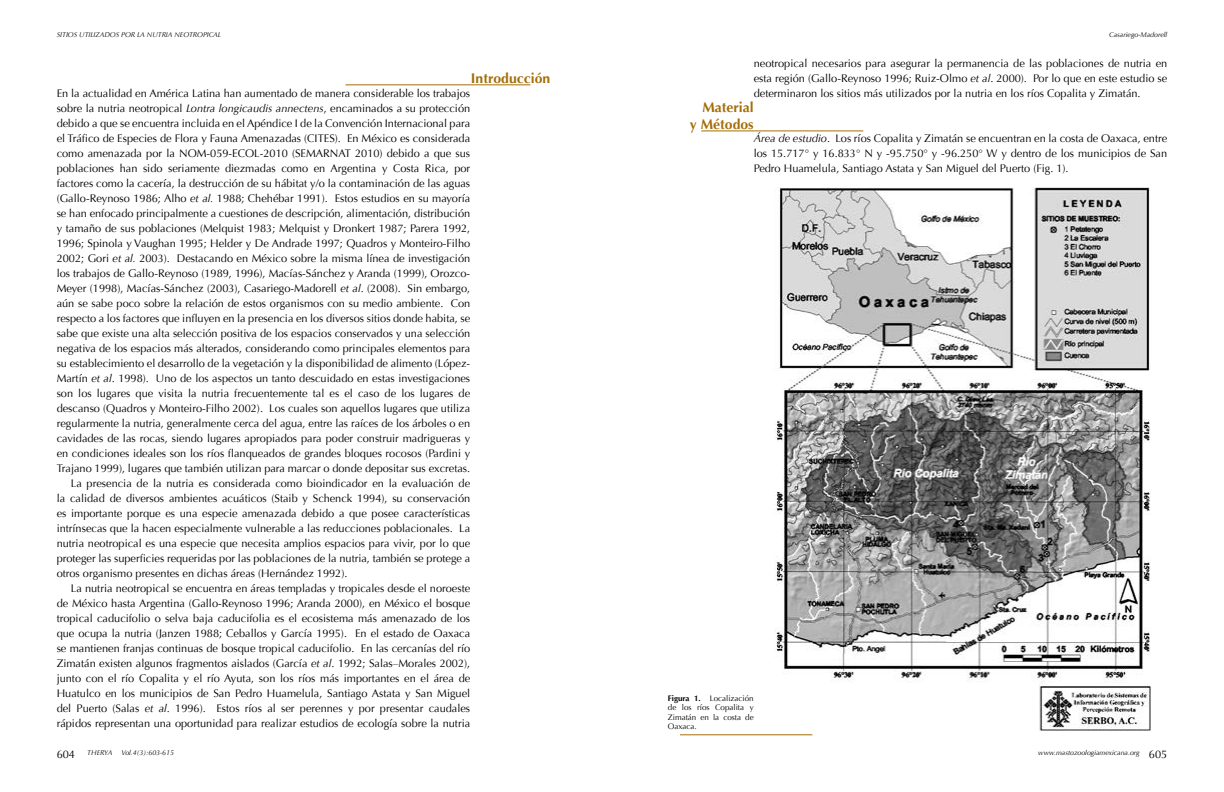
<style>
.page{position:relative;width:1224px;height:792px;background:#fff}
.page>*{position:absolute;margin:0;border:0;box-sizing:border-box;transform-origin:0 0}
.t1{font:700 14px/16.8px "Optima";color:#a46e08;text-align:right}
.t2{font:11px/15px "Optima";color:#000;text-align:justify}
.t3{font:8px/9.6px "Optima";color:#000;text-align:justify}
.t4{font:italic 7px "Optima";color:#000}
.s1{font-style:italic}
.s2{font-weight:700}
.s3{font-style:normal;font-size:11px}
</style>
<div class="page">
<hr style="left:346px;top:84px;width:185px;height:1px;background:#a46e08">
<hr style="left:701px;top:130px;width:162px;height:1px;background:#a46e08">
<img style="left:774px;top:187px;width:377px;height:544px">
<hr style="left:680px;top:734px;width:132px;height:1px;background:#a46e08">
<p class="t4" style="left:57px;top:31px;width:166px">SITIOS UTILIZADOS POR LA NUTRIA NEOTROPICAL</p>
<p class="t4" style="left:1109px;top:31px;width:60px">Casariego-Madorell</p>
<p class="t1" style="left:471px;top:70px;width:81px">Introducción</p>
<p class="t2" style="left:57px;top:86px;width:415px">En la actualidad en América Latina han aumentado de manera considerable los trabajos</p>
<p class="t2" style="left:57px;top:101px;width:415px">sobre la nutria neotropical <span class="s1">Lontra longicaudis annectens</span>, encaminados a su protección</p>
<p class="t2" style="left:57px;top:116px;width:415px">debido a que se encuentra incluida en el Apéndice I de la Convención Internacional para</p>
<p class="t2" style="left:57px;top:131px;width:415px">el Tráfico de Especies de Flora y Fauna Amenazadas (CITES). En México es considerada</p>
<p class="t2" style="left:57px;top:146px;width:415px">como amenazada por la NOM-059-ECOL-2010 (SEMARNAT 2010) debido a que sus</p>
<p class="t2" style="left:57px;top:161px;width:415px">poblaciones han sido seriamente diezmadas como en Argentina y Costa Rica, por</p>
<p class="t2" style="left:57px;top:176px;width:415px">factores como la cacería, la destrucción de su hábitat y/o la contaminación de las aguas</p>
<p class="t2" style="left:57px;top:191px;width:415px">(Gallo-Reynoso 1986; Alho <span class="s1">et al.</span> 1988; Chehébar 1991). Estos estudios en su mayoría</p>
<p class="t2" style="left:57px;top:206px;width:415px">se han enfocado principalmente a cuestiones de descripción, alimentación, distribución</p>
<p class="t2" style="left:57px;top:221px;width:415px">y tamaño de sus poblaciones (Melquist 1983; Melquist y Dronkert 1987; Parera 1992,</p>
<p class="t2" style="left:57px;top:236px;width:415px">1996; Spinola y Vaughan 1995; Helder y De Andrade 1997; Quadros y Monteiro-Filho</p>
<p class="t2" style="left:57px;top:251px;width:415px">2002; Gori <span class="s1">et al.</span> 2003). Destacando en México sobre la misma línea de investigación</p>
<p class="t2" style="left:57px;top:266px;width:415px">los trabajos de Gallo-Reynoso (1989, 1996), Macías-Sánchez y Aranda (1999), Orozco-</p>
<p class="t2" style="left:57px;top:281px;width:415px">Meyer (1998), Macías-Sánchez (2003), Casariego-Madorell <span class="s1">et al</span>. (2008). Sin embargo,</p>
<p class="t2" style="left:57px;top:296px;width:415px">aún se sabe poco sobre la relación de estos organismos con su medio ambiente. Con</p>
<p class="t2" style="left:57px;top:311px;width:415px">respecto a los factores que influyen en la presencia en los diversos sitios donde habita, se</p>
<p class="t2" style="left:57px;top:326px;width:415px">sabe que existe una alta selección positiva de los espacios conservados y una selección</p>
<p class="t2" style="left:57px;top:341px;width:415px">negativa de los espacios más alterados, considerando como principales elementos para</p>
<p class="t2" style="left:57px;top:356px;width:415px">su establecimiento el desarrollo de la vegetación y la disponibilidad de alimento (López-</p>
<p class="t2" style="left:57px;top:371px;width:415px">Martín <span class="s1">et al</span>. 1998). Uno de los aspectos un tanto descuidado en estas investigaciones</p>
<p class="t2" style="left:57px;top:386px;width:415px">son los lugares que visita la nutria frecuentemente tal es el caso de los lugares de</p>
<p class="t2" style="left:57px;top:401px;width:415px">descanso (Quadros y Monteiro-Filho 2002). Los cuales son aquellos lugares que utiliza</p>
<p class="t2" style="left:57px;top:416px;width:415px">regularmente la nutria, generalmente cerca del agua, entre las raíces de los árboles o en</p>
<p class="t2" style="left:57px;top:431px;width:415px">cavidades de las rocas, siendo lugares apropiados para poder construir madrigueras y</p>
<p class="t2" style="left:57px;top:446px;width:415px">en condiciones ideales son los ríos flanqueados de grandes bloques rocosos (Pardini y</p>
<p class="t2" style="left:57px;top:461px;width:415px">Trajano 1999), lugares que también utilizan para marcar o donde depositar sus excretas.</p>
<p class="t2" style="left:71px;top:476px;width:401px">La presencia de la nutria es considerada como bioindicador en la evaluación de</p>
<p class="t2" style="left:57px;top:491px;width:415px">la calidad de diversos ambientes acuáticos (Staib y Schenck 1994), su conservación</p>
<p class="t2" style="left:57px;top:506px;width:415px">es importante porque es una especie amenazada debido a que posee características</p>
<p class="t2" style="left:57px;top:521px;width:415px">intrínsecas que la hacen especialmente vulnerable a las reducciones poblacionales. La</p>
<p class="t2" style="left:57px;top:536px;width:415px">nutria neotropical es una especie que necesita amplios espacios para vivir, por lo que</p>
<p class="t2" style="left:57px;top:551px;width:415px">proteger las superficies requeridas por las poblaciones de la nutria, también se protege a</p>
<p class="t2" style="left:57px;top:566px;width:292px">otros organismo presentes en dichas áreas (Hernández 1992).</p>
<p class="t2" style="left:71px;top:581px;width:401px">La nutria neotropical se encuentra en áreas templadas y tropicales desde el noroeste</p>
<p class="t2" style="left:57px;top:596px;width:415px">de México hasta Argentina (Gallo-Reynoso 1996; Aranda 2000), en México el bosque</p>
<p class="t2" style="left:57px;top:611px;width:415px">tropical caducifolio o selva baja caducifolia es el ecosistema más amenazado de los</p>
<p class="t2" style="left:57px;top:626px;width:415px">que ocupa la nutria (Janzen 1988; Ceballos y García 1995). En el estado de Oaxaca</p>
<p class="t2" style="left:57px;top:641px;width:415px">se mantienen franjas continuas de bosque tropical caducifolio. En las cercanías del río</p>
<p class="t2" style="left:57px;top:656px;width:415px">Zimatán existen algunos fragmentos aislados (García <span class="s1">et al</span>. 1992; Salas–Morales 2002),</p>
<p class="t2" style="left:57px;top:671px;width:415px">junto con el río Copalita y el río Ayuta, son los ríos más importantes en el área de</p>
<p class="t2" style="left:57px;top:686px;width:415px">Huatulco en los municipios de San Pedro Huamelula, Santiago Astata y San Miguel</p>
<p class="t2" style="left:57px;top:701px;width:415px">del Puerto (Salas <span class="s1">et al</span>. 1996). Estos ríos al ser perennes y por presentar caudales</p>
<p class="t2" style="left:57px;top:716px;width:415px">rápidos representan una oportunidad para realizar estudios de ecología sobre la nutria</p>
<p class="t2" style="left:754px;top:56px;width:415px">neotropical necesarios para asegurar la permanencia de las poblaciones de nutria en esta región (Gallo-Reynoso 1996; Ruiz-Olmo <span class="s1">et al</span>. 2000). Por lo que en este estudio se determinaron los sitios más utilizados por la nutria en los ríos Copalita y Zimatán.</p>
<p class="t2" style="left:754px;top:131px;width:415px"><span class="s1">Área de estudio</span>. Los ríos Copalita y Zimatán se encuentran en la costa de Oaxaca, entre los 15.717° y 16.833° N y -95.750° y -96.250° W y dentro de los municipios de San Pedro Huamelula, Santiago Astata y San Miguel del Puerto (Fig. 1).</p>
<p class="t1" style="left:690px;top:99px;width:65px">Material<br>y Métodos</p>
<p class="t3" style="left:668px;top:693px;width:87px"><span class="s2">Figura 1.</span> Localización de los ríos Copalita y Zimatán en la costa de Oaxaca.</p>
<p class="t4" style="left:57px;top:749px;width:57px"><span class="s3">604</span> THERYA</p>
<p class="t4" style="left:122px;top:749px;width:54px">Vol.4(3):603-615</p>
<p class="t4" style="left:1038px;top:749px;width:131px">www.mastozoologiamexicana.org <span class="s3">605</span></p>
</div>
